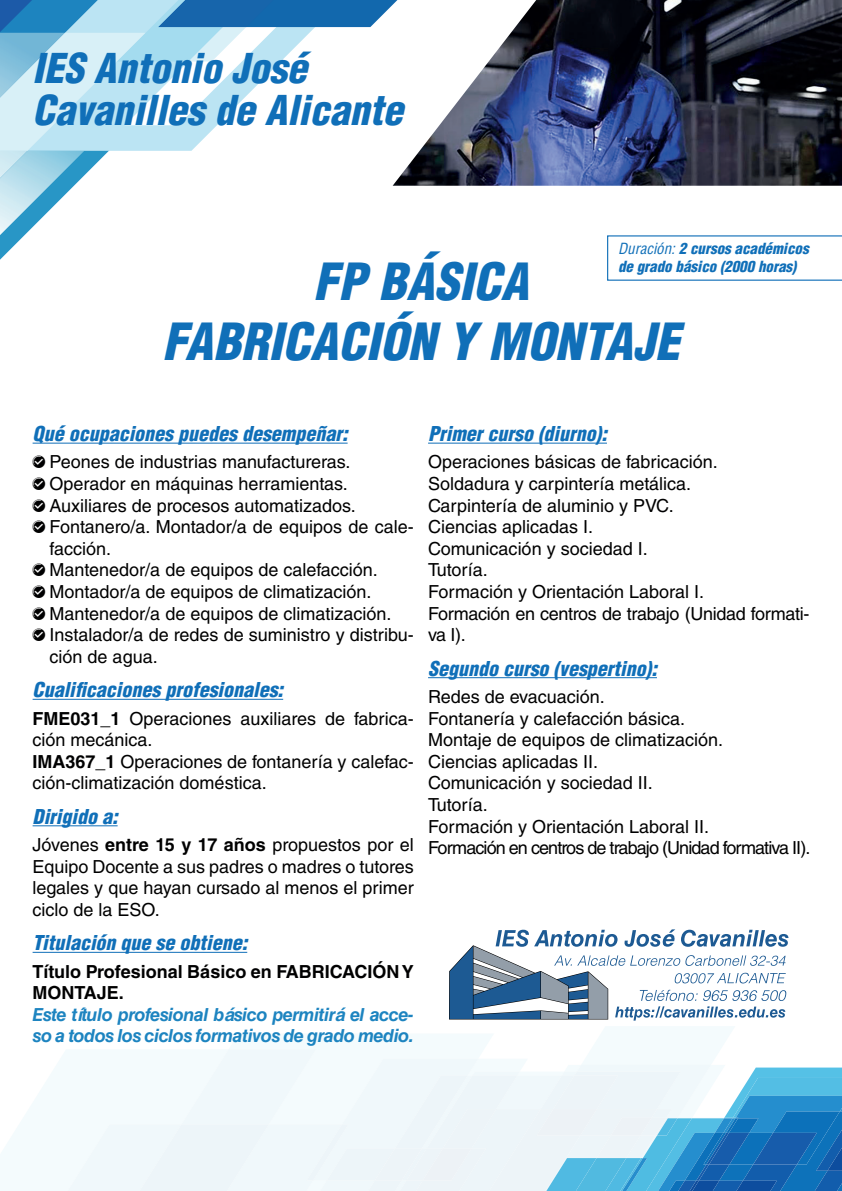
<style>
.page{position:relative;width:842px;height:1191px;background:#fff}
.page>*{position:absolute;margin:0;border:0;box-sizing:border-box;transform-origin:0 0}
.t1{font:italic 900 condensed 50px/59.7px "Helvetica LT Std";color:#106fb8;text-align:center}
.t2{font:italic 900 condensed 40.2px/41.8px "Helvetica LT Std";color:#106fb8}
.t3{font:italic 900 condensed 20px "Helvetica LT Std";color:#106fb8}
.t4{font:18px/21.6px "Helvetica LT Std";color:#000001}
.t5{font:italic 700 18px/21.6px "Helvetica LT Std";letter-spacing:-.025em;color:#1d84c0}
.t6{font:700 18px/21.6px "Helvetica LT Std";color:#000001}
.t7{font:italic 900 condensed 15px/18px "Helvetica LT Std";color:#106fb8}
.s1{font-weight:400}
.s2{font-weight:700}
</style>
<div class="page">
<svg style="left:0;top:0;width:393px;height:260px"></svg>
<svg style="left:0;top:1027px;width:842px;height:164px"></svg>
<hr style="left:33px;top:442px;width:315px;height:1px;background:#106fb8">
<hr style="left:33px;top:699px;width:250px;height:1px;background:#106fb8">
<hr style="left:33px;top:825px;width:85px;height:1px;background:#106fb8">
<hr style="left:33px;top:951px;width:214px;height:1px;background:#106fb8">
<hr style="left:428px;top:442px;width:179px;height:1px;background:#106fb8">
<hr style="left:428px;top:677px;width:229px;height:1px;background:#106fb8">
<img style="left:393px;top:0;width:449px;height:186px">
<svg style="left:607px;top:235px;width:235px;height:46px"></svg>
<svg style="left:449px;top:929px;width:339px;height:91px"></svg>
<h2 class="t2" style="left:33px;top:48px;width:372px">IES Antonio José<br>Cavanilles de Alicante</h2>
<p class="t7" style="left:618px;top:240px;width:192px"><span class="s1">Duración:</span> 2 cursos académicos de grado básico (2000 horas)</p>
<h1 class="t1" style="left:162px;top:253px;width:519px">FP BÁSICA<br>FABRICACIÓN Y MONTAJE</h1>
<p class="t3" style="left:33px;top:421px;width:316px">Qué ocupaciones puedes desempeñar:</p>
<p class="t4" style="left:33px;top:451px;width:319px">■ Peones de industrias manufactureras.</p>
<p class="t4" style="left:33px;top:473px;width:317px">■ Operador en máquinas herramientas.</p>
<p class="t4" style="left:33px;top:494px;width:325px">■ Auxiliares de procesos automatizados.</p>
<p class="t4" style="left:50px;top:516px;width:366px;text-indent:-17px">■ Fontanero/a. Montador/a de equipos de cale&shy;facción.</p>
<p class="t4" style="left:33px;top:559px;width:347px">■ Mantenedor/a de equipos de calefacción.</p>
<p class="t4" style="left:33px;top:581px;width:340px">■ Montador/a de equipos de climatización.</p>
<p class="t4" style="left:33px;top:602px;width:360px">■ Mantenedor/a de equipos de climatización.</p>
<p class="t4" style="left:50px;top:624px;width:366px;text-indent:-17px">■ Instalador/a de redes de suministro y distribu&shy;ción de agua.</p>
<p class="t3" style="left:33px;top:677px;width:252px">Cualificaciones profesionales:</p>
<p class="t4" style="left:33px;top:707px;width:383px"><span class="s2">FME031_1</span> Operaciones auxiliares de fabrica&shy;ción mecánica.<br><span class="s2">IMA367_1</span> Operaciones de fontanería y calefac&shy;ción-climatización doméstica.</p>
<p class="t3" style="left:33px;top:804px;width:87px">Dirigido a:</p>
<p class="t4" style="left:33px;top:834px;width:383px;text-align:justify">Jóvenes <span class="s2">entre 15 y 17 años</span> propuestos por el Equipo Docente a sus padres o madres o tutores legales y que hayan cursado al menos el primer ciclo de la ESO.</p>
<p class="t3" style="left:33px;top:930px;width:216px">Titulación que se obtiene:</p>
<p class="t6" style="left:33px;top:960px;width:383px">Título Profesional Básico en FABRICACIÓN Y<br>MONTAJE.</p>
<p class="t5" style="left:33px;top:1003px;width:383px">Este título profesional básico permitirá el acce&shy;so a todos los ciclos formativos de grado medio.</p>
<p class="t3" style="left:428px;top:421px;width:180px">Primer curso (diurno):</p>
<p class="t4" style="left:428px;top:451px;width:383px">Operaciones básicas de fabricación.<br>Soldadura y carpintería metálica.<br>Carpintería de aluminio y PVC.<br>Ciencias aplicadas I.<br>Comunicación y sociedad I.<br>Tutoría.<br>Formación y Orientación Laboral I.<br>Formación en centros de trabajo (Unidad formati&shy;va I).</p>
<p class="t3" style="left:428px;top:655px;width:230px">Segundo curso (vespertino):</p>
<p class="t4" style="left:428px;top:686px;width:384px">Redes de evacuación.<br>Fontanería y calefacción básica.<br>Montaje de equipos de climatización.<br>Ciencias aplicadas II.<br>Comunicación y sociedad II.<br>Tutoría.<br>Formación y Orientación Laboral II.<br>Formación en centros de trabajo (Unidad formativa II).</p>
</div>
